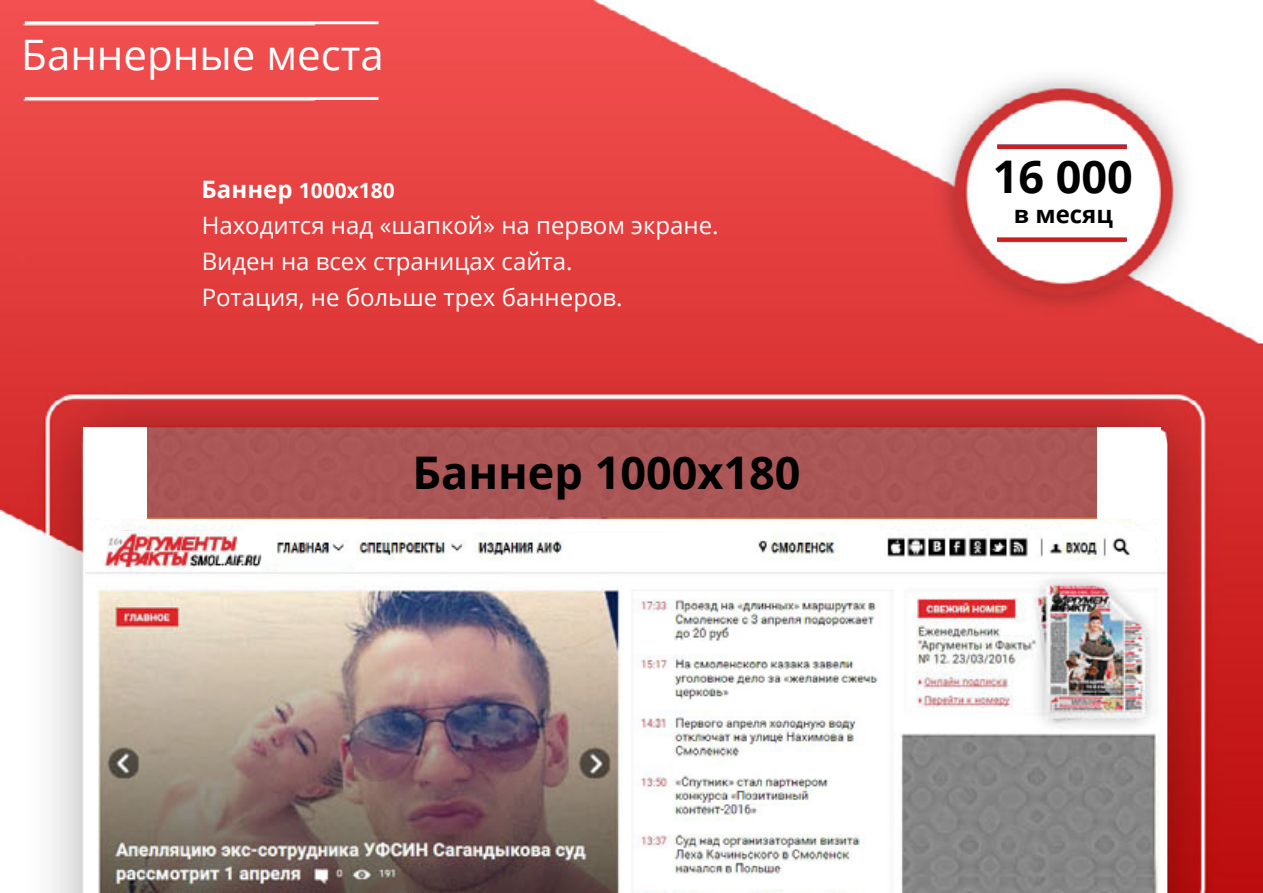
<style>
.page{position:relative;width:1263px;height:893px;background:#fff}
.page>*{position:absolute;margin:0;border:0;box-sizing:border-box;transform-origin:0 0}
.t1{font:700 45px "Open Sans";color:#000}
.t2{font:42px "Open Sans";color:#fff}
.t3{font:24px/36px "Open Sans";color:#fff}
.t4{font:700 24px "Open Sans";color:#000}
.t5{font:700 21px "Open Sans";color:#fff}
.s1{font-size:24px}
</style>
<div class="page">
<img style="left:0;top:0;width:1263px;height:893px">
<hr style="left:25px;top:21px;width:353px;height:3px;background:#fff">
<hr style="left:25px;top:97px;width:353px;height:3px;background:#fff">
<img style="left:85px;top:427px;width:1082px;height:466px">
<hr style="left:997px;top:145px;width:130px;height:4px;background:#cc2020">
<div style="left:997px;top:237px;width:130px;height:5px;background:#cc2020"></div>
<div style="left:147px;top:427px;width:950px;height:92px;background:#ab5656"></div>
<div style="left:83px;top:427px;width:64px;height:92px;background:#fff"></div>
<div style="left:1097px;top:427px;width:64px;height:92px;background:#fff"></div>
<img style="left:94px;top:531px;width:1060px;height:39px">
<img style="left:631px;top:585px;width:262px;height:308px">
<h2 class="t2" style="left:21px;top:26px;width:364px">Баннерные места</h2>
<p class="t5" style="left:202px;top:176px;width:195px"><span class="s1">Баннер</span> 1000х180</p>
<p class="t3" style="left:202px;top:207px;width:518px">Находится над «шапкой» на первом экране.<br>Виден на всех страницах сайта.<br>Ротация, не больше трех баннеров.</p>
<h1 class="t1" style="left:412px;top:440px;width:390px">Баннер 1000х180</h1>
<h1 class="t1" style="left:993px;top:145px;width:142px">16 000</h1>
<p class="t4" style="left:1014px;top:198px;width:101px">в месяц</p>
</div>
